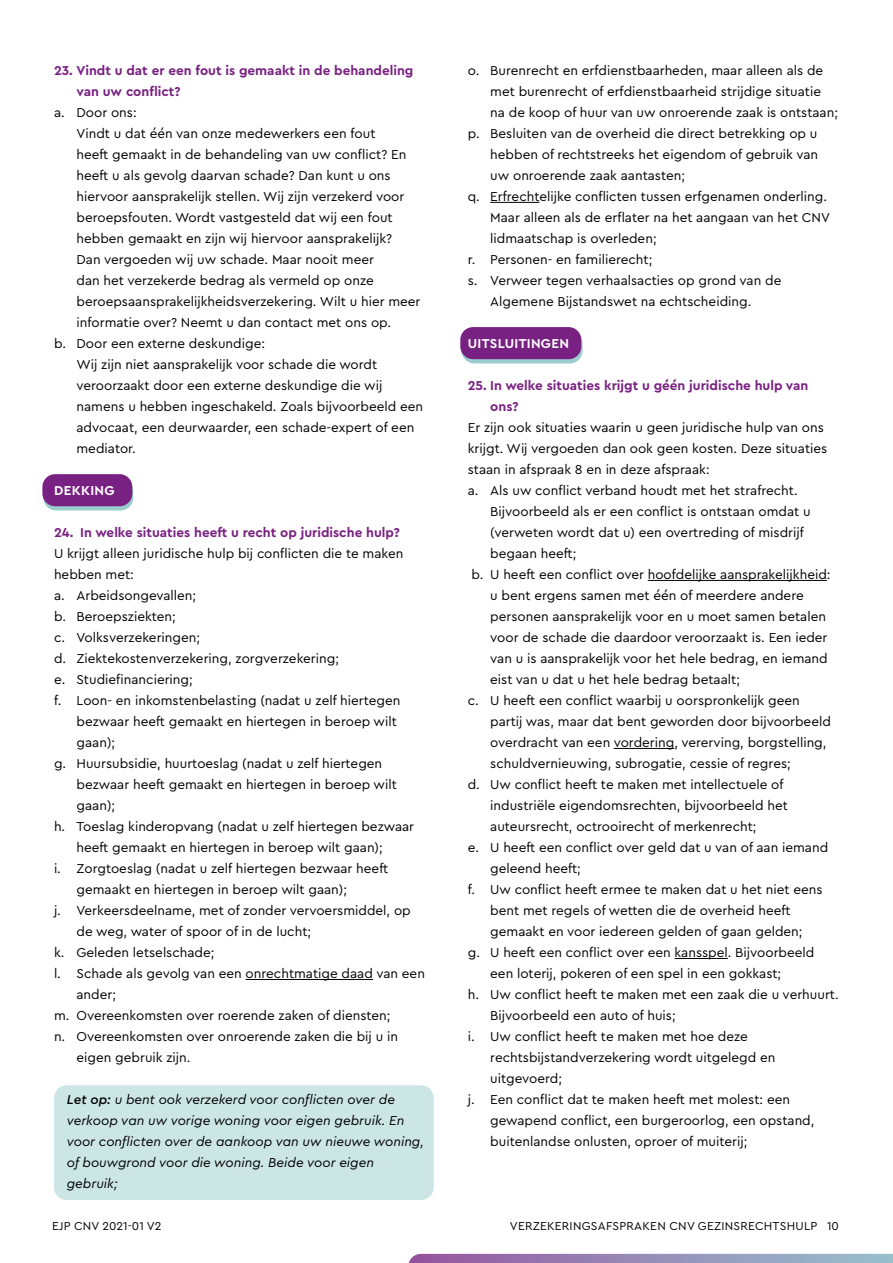
<style>
.page{position:relative;width:893px;height:1263px;background:#fff}
.page>*{position:absolute;margin:0;border:0;box-sizing:border-box;transform-origin:0 0}
.t1{font:13.5px/21px "Cera PRO";color:#000}
.t2{font:italic 13.5px/21px "Cera PRO";color:#000}
.t3{font:700 13.5px/21px "Cera PRO";color:#792182}
.t4{font:700 13.5px "Cera PRO";letter-spacing:.02em;color:#fff}
.t5{font:12px "Cera PRO";letter-spacing:.02em;color:#000}
.s1{font-weight:500}
</style>
<div class="page">
<svg style="left:408px;top:1254px;width:485px;height:9px;background:#978db7"></svg>
<svg style="left:462px;top:331px;width:121px;height:32px"></svg>
<div style="left:460px;top:327px;width:121px;height:32px;background:#792182;border-radius:13px"></div>
<svg style="left:43px;top:478px;width:90px;height:32px"></svg>
<div style="left:42px;top:474px;width:90px;height:32px;background:#792182;border-radius:13px"></div>
<div style="left:54px;top:1085px;width:380px;height:115px;background:#cce6e6;border-radius:13px"></div>
<hr style="left:246px;top:979px;width:127px;height:1px;background:#000">
<hr style="left:490px;top:202px;width:49px;height:1px;background:#000">
<hr style="left:648px;top:580px;width:179px;height:1px;background:#000">
<hr style="left:614px;top:748px;width:60px;height:1px;background:#000">
<hr style="left:675px;top:958px;width:53px;height:1px;background:#000">
<p class="t3" style="left:77px;top:59px;width:338px;text-indent:-23px">23. Vindt u dat er een fout is gemaakt in de behandeling van uw conflict?</p>
<p class="t1" style="left:54px;top:101px;width:84px">a. Door ons:</p>
<p class="t1" style="left:77px;top:122px;width:300px">Vindt u dat één van onze medewerkers een fout</p>
<p class="t1" style="left:77px;top:143px;width:331px">heeft gemaakt in de behandeling van uw conflict? En</p>
<p class="t1" style="left:77px;top:164px;width:316px">heeft u als gevolg daarvan schade? Dan kunt u ons</p>
<p class="t1" style="left:77px;top:185px;width:329px">hiervoor aansprakelijk stellen. Wij zijn verzekerd voor</p>
<p class="t1" style="left:77px;top:206px;width:318px">beroepsfouten. Wordt vastgesteld dat wij een fout</p>
<p class="t1" style="left:77px;top:227px;width:317px">hebben gemaakt en zijn wij hiervoor aansprakelijk?</p>
<p class="t1" style="left:77px;top:248px;width:299px">Dan vergoeden wij uw schade. Maar nooit meer</p>
<p class="t1" style="left:77px;top:269px;width:299px">dan het verzekerde bedrag als vermeld op onze</p>
<p class="t1" style="left:77px;top:290px;width:345px">beroepsaansprakelijkheidsverzekering. Wilt u hier meer</p>
<p class="t1" style="left:77px;top:311px;width:316px">informatie over? Neemt u dan contact met ons op.</p>
<p class="t1" style="left:54px;top:332px;width:213px">b. Door een externe deskundige:</p>
<p class="t1" style="left:77px;top:353px;width:302px">Wij zijn niet aansprakelijk voor schade die wordt</p>
<p class="t1" style="left:77px;top:374px;width:307px">veroorzaakt door een externe deskundige die wij</p>
<p class="t1" style="left:77px;top:395px;width:348px">namens u hebben ingeschakeld. Zoals bijvoorbeeld een</p>
<p class="t1" style="left:77px;top:416px;width:339px">advocaat, een deurwaarder, een schade-expert of een</p>
<p class="t1" style="left:77px;top:437px;width:61px">mediator.</p>
<p class="t4" style="left:54px;top:482px;width:62px">DEKKING</p>
<p class="t3" style="left:54px;top:522px;width:348px">24. In welke situaties heeft u recht op juridische hulp?</p>
<p class="t1" style="left:54px;top:542px;width:351px">U krijgt alleen juridische hulp bij conflicten die te maken</p>
<p class="t1" style="left:54px;top:564px;width:81px">hebben met:</p>
<p class="t1" style="left:54px;top:585px;width:144px">a. Arbeidsongevallen;</p>
<p class="t1" style="left:54px;top:606px;width:123px">b. Beroepsziekten;</p>
<p class="t1" style="left:54px;top:627px;width:148px">c. Volksverzekeringen;</p>
<p class="t1" style="left:54px;top:648px;width:287px">d. Ziektekostenverzekering, zorgverzekering;</p>
<p class="t1" style="left:54px;top:669px;width:140px">e. Studiefinanciering;</p>
<p class="t1" style="left:54px;top:690px;width:348px">f. Loon- en inkomstenbelasting (nadat u zelf hiertegen</p>
<p class="t1" style="left:77px;top:711px;width:322px">bezwaar heeft gemaakt en hiertegen in beroep wilt</p>
<p class="t1" style="left:77px;top:732px;width:40px">gaan);</p>
<p class="t1" style="left:54px;top:753px;width:330px">g. Huursubsidie, huurtoeslag (nadat u zelf hiertegen</p>
<p class="t1" style="left:77px;top:774px;width:322px">bezwaar heeft gemaakt en hiertegen in beroep wilt</p>
<p class="t1" style="left:77px;top:795px;width:40px">gaan);</p>
<p class="t1" style="left:54px;top:816px;width:362px">h. Toeslag kinderopvang (nadat u zelf hiertegen bezwaar</p>
<p class="t1" style="left:77px;top:837px;width:308px">heeft gemaakt en hiertegen in beroep wilt gaan);</p>
<p class="t1" style="left:54px;top:858px;width:336px">i. Zorgtoeslag (nadat u zelf hiertegen bezwaar heeft</p>
<p class="t1" style="left:77px;top:879px;width:272px">gemaakt en hiertegen in beroep wilt gaan);</p>
<p class="t1" style="left:54px;top:900px;width:358px">j. Verkeersdeelname, met of zonder vervoersmiddel, op</p>
<p class="t1" style="left:77px;top:921px;width:236px">de weg, water of spoor of in de lucht;</p>
<p class="t1" style="left:54px;top:942px;width:162px">k. Geleden letselschade;</p>
<p class="t1" style="left:54px;top:963px;width:372px">l. Schade als gevolg van een onrechtmatige daad van een</p>
<p class="t1" style="left:77px;top:984px;width:41px">ander;</p>
<p class="t1" style="left:54px;top:1005px;width:338px">m. Overeenkomsten over roerende zaken of diensten;</p>
<p class="t1" style="left:54px;top:1026px;width:346px">n. Overeenkomsten over onroerende zaken die bij u in</p>
<p class="t1" style="left:77px;top:1047px;width:116px">eigen gebruik zijn.</p>
<p class="t2" style="left:67px;top:1089px;width:359px"><span class="s1">Let op:</span> u bent ook verzekerd voor conflicten over de verkoop van uw vorige woning voor eigen gebruik. En voor conflicten over de aankoop van uw nieuwe woning, of bouwgrond voor die woning. Beide voor eigen gebruik;</p>
<p class="t1" style="left:468px;top:59px;width:357px">o. Burenrecht en erfdienstbaarheden, maar alleen als de</p>
<p class="t1" style="left:490px;top:80px;width:332px">met burenrecht of erfdienstbaarheid strijdige situatie</p>
<p class="t1" style="left:490px;top:101px;width:349px">na de koop of huur van uw onroerende zaak is ontstaan;</p>
<p class="t1" style="left:468px;top:122px;width:351px">p. Besluiten van de overheid die direct betrekking op u</p>
<p class="t1" style="left:490px;top:143px;width:329px">hebben of rechtstreeks het eigendom of gebruik van</p>
<p class="t1" style="left:490px;top:164px;width:196px">uw onroerende zaak aantasten;</p>
<p class="t1" style="left:468px;top:185px;width:361px">q. Erfrechtelijke conflicten tussen erfgenamen onderling.</p>
<p class="t1" style="left:490px;top:206px;width:341px">Maar alleen als de erflater na het aangaan van het CNV</p>
<p class="t1" style="left:490px;top:227px;width:168px">lidmaatschap is overleden;</p>
<p class="t1" style="left:468px;top:248px;width:186px">r. Personen- en familierecht;</p>
<p class="t1" style="left:468px;top:269px;width:315px">s. Verweer tegen verhaalsacties op grond van de</p>
<p class="t1" style="left:490px;top:290px;width:263px">Algemene Bijstandswet na echtscheiding.</p>
<p class="t4" style="left:468px;top:335px;width:103px">UITSLUITINGEN</p>
<p class="t3" style="left:490px;top:374px;width:320px;text-indent:-23px">25. In welke situaties krijgt u géén juridische hulp van ons?</p>
<p class="t1" style="left:468px;top:416px;width:361px">Er zijn ook situaties waarin u geen juridische hulp van ons krijgt. Wij vergoeden dan ook geen kosten. Deze situaties staan in afspraak 8 en in deze afspraak:<br>a. Als uw conflict verband houdt met het strafrecht.</p>
<p class="t1" style="left:490px;top:500px;width:322px">Bijvoorbeeld als er een conflict is ontstaan omdat u</p>
<p class="t1" style="left:490px;top:521px;width:315px">(verweten wordt dat u) een overtreding of misdrijf</p>
<p class="t1" style="left:490px;top:542px;width:88px">begaan heeft;</p>
<p class="t1" style="left:471px;top:564px;width:361px">b. U heeft een conflict over hoofdelijke aansprakelijkheid:</p>
<p class="t1" style="left:490px;top:585px;width:315px">u bent ergens samen met één of meerdere andere</p>
<p class="t1" style="left:490px;top:606px;width:337px">personen aansprakelijk voor en u moet samen betalen</p>
<p class="t1" style="left:490px;top:627px;width:339px">voor de schade die daardoor veroorzaakt is. Een ieder</p>
<p class="t1" style="left:490px;top:648px;width:339px">van u is aansprakelijk voor het hele bedrag, en iemand</p>
<p class="t1" style="left:490px;top:669px;width:251px">eist van u dat u het hele bedrag betaalt;</p>
<p class="t1" style="left:468px;top:690px;width:334px">c. U heeft een conflict waarbij u oorspronkelijk geen</p>
<p class="t1" style="left:490px;top:711px;width:342px">partij was, maar dat bent geworden door bijvoorbeeld</p>
<p class="t1" style="left:490px;top:732px;width:338px">overdracht van een vordering, vererving, borgstelling,</p>
<p class="t1" style="left:490px;top:753px;width:302px">schuldvernieuwing, subrogatie, cessie of regres;</p>
<p class="t1" style="left:468px;top:774px;width:317px">d. Uw conflict heeft te maken met intellectuele of</p>
<p class="t1" style="left:490px;top:795px;width:299px">industriële eigendomsrechten, bijvoorbeeld het</p>
<p class="t1" style="left:490px;top:816px;width:268px">auteursrecht, octrooirecht of merkenrecht;</p>
<p class="t1" style="left:468px;top:837px;width:362px">e. U heeft een conflict over geld dat u van of aan iemand</p>
<p class="t1" style="left:490px;top:858px;width:92px">geleend heeft;</p>
<p class="t1" style="left:468px;top:879px;width:356px">f. Uw conflict heeft ermee te maken dat u het niet eens</p>
<p class="t1" style="left:490px;top:900px;width:302px">bent met regels of wetten die de overheid heeft</p>
<p class="t1" style="left:490px;top:921px;width:314px">gemaakt en voor iedereen gelden of gaan gelden;</p>
<p class="t1" style="left:468px;top:942px;width:348px">g. U heeft een conflict over een kansspel. Bijvoorbeeld</p>
<p class="t1" style="left:490px;top:963px;width:292px">een loterij, pokeren of een spel in een gokkast;</p>
<p class="t1" style="left:468px;top:984px;width:372px">h. Uw conflict heeft te maken met een zaak die u verhuurt.</p>
<p class="t1" style="left:490px;top:1005px;width:187px">Bijvoorbeeld een auto of huis;</p>
<p class="t1" style="left:468px;top:1026px;width:282px">i. Uw conflict heeft te maken met hoe deze</p>
<p class="t1" style="left:490px;top:1047px;width:287px">rechtsbijstandverzekering wordt uitgelegd en</p>
<p class="t1" style="left:490px;top:1068px;width:73px">uitgevoerd;</p>
<p class="t1" style="left:468px;top:1089px;width:324px">j. Een conflict dat te maken heeft met molest: een</p>
<p class="t1" style="left:490px;top:1110px;width:326px">gewapend conflict, een burgeroorlog, een opstand,</p>
<p class="t1" style="left:490px;top:1131px;width:259px">buitenlandse onlusten, oproer of muiterij;</p>
<p class="t5" style="left:52px;top:1218px;width:111px">EJP CNV 2021-01 V2</p>
<p class="t5" style="left:510px;top:1218px;width:331px">VERZEKERINGSAFSPRAKEN CNV GEZINSRECHTSHULP 10</p>
</div>
